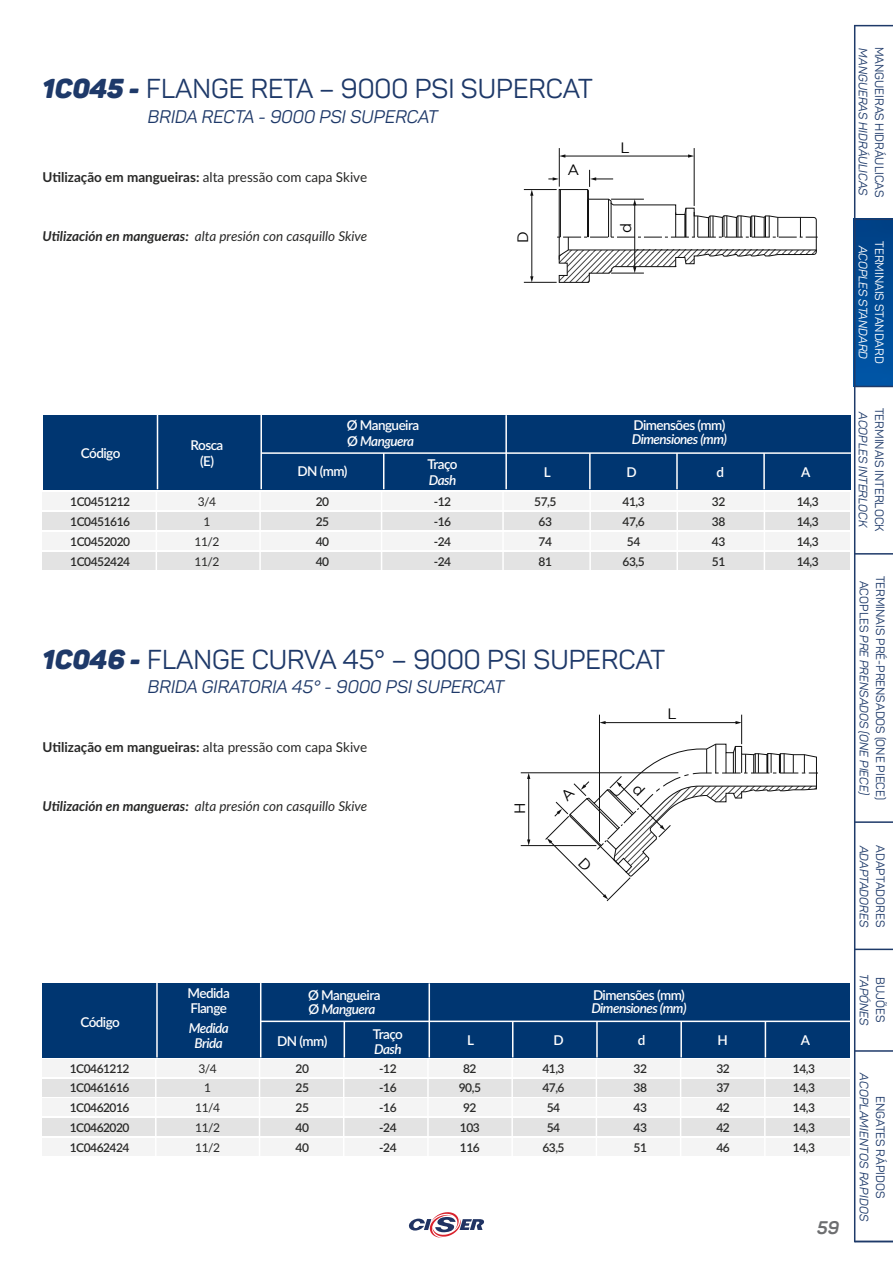
<style>
.page{position:relative;width:893px;height:1263px;background:#fff}
.page>*{position:absolute;margin:0;border:0;box-sizing:border-box;transform-origin:0 0}
.t1{font:27px "Panton";color:#1e3969}
.t2{font:italic 18px "Panton";color:#1e3969}
.t3{font:italic 700 18px "Panton";color:#6d6e70}
.t4{font:15px "Gotham";color:#000}
.t5{font:600 13.5px/16.5px "Lato";letter-spacing:-.04em;color:#fff;text-align:center}
.t6{font:italic 13.5px "Lato";color:#282827}
.t7{font:700 13.5px "Lato";color:#282827}
.t8{font:italic 600 13.5px/15px "Lato";letter-spacing:-.04em;color:#fff;text-align:center}
.t9{font:600 12px/19.8px "Lato";letter-spacing:-.04em;color:#282827;text-align:justify}
.t10{font:12px/16.2px "Panton";color:#1e3a69;text-align:center}
.t11{font:italic 12px "Panton";color:#1e3a69}
.t12{font:12px/19.8px "Lato";letter-spacing:-.04em;color:#282827;text-align:center}
.t13{font:12px "Panton";color:#fff}
.t14{font:italic 12px "Panton";letter-spacing:-.005em;color:#fff}
.s1{font-weight:900;font-style:italic}
.s2{font-weight:400}
.s3{font-weight:700}
.s4{font-style:normal}
.s5{font-style:italic}
</style>
<div class="page">
<svg style="left:408px;top:1212px;width:76px;height:26px"></svg>
<img style="left:855px;top:220px;width:38px;height:166px">
<hr style="left:854px;top:25px;width:39px;height:1px;background:#1e3a69">
<hr style="left:855px;top:219px;width:38px;height:1px;background:#1e3a69">
<hr style="left:855px;top:1050px;width:38px;height:2px;background:#1e3a69">
<hr style="left:855px;top:1241px;width:38px;height:1px;background:#1e3a69">
<hr style="left:855px;top:386px;width:38px;height:1px;background:#1e3a69">
<hr style="left:855px;top:553px;width:38px;height:2px;background:#1e3a69">
<hr style="left:855px;top:821px;width:38px;height:2px;background:#1e3a69">
<hr style="left:855px;top:948px;width:38px;height:2px;background:#1e3a69">
<hr style="left:854px;top:26px;width:1px;height:1216px;background:#1e3a69">
<hr style="left:694px;top:148px;width:1px;height:58px;background:#101010">
<hr style="left:559px;top:148px;width:1px;height:39px;background:#101010">
<hr style="left:564px;top:156px;width:125px;height:1px;background:#101010">
<svg style="left:688px;top:154px;width:6px;height:4px"></svg>
<svg style="left:559px;top:154px;width:6px;height:4px"></svg>
<hr style="left:524px;top:189px;width:33px;height:1px;background:#101010">
<hr style="left:524px;top:282px;width:33px;height:1px;background:#101010">
<hr style="left:532px;top:195px;width:1px;height:82px;background:#101010">
<svg style="left:530px;top:190px;width:3px;height:6px"></svg>
<svg style="left:530px;top:276px;width:3px;height:6px"></svg>
<svg style="left:548px;top:170px;width:270px;height:113px"></svg>
<svg style="left:42px;top:493px;width:808px;height:76px"></svg>
<hr style="left:259px;top:491px;width:2px;height:93px;background:#fff">
<hr style="left:156px;top:491px;width:1px;height:93px;background:#fff">
<hr style="left:381px;top:491px;width:1px;height:93px;background:#fff">
<hr style="left:502px;top:491px;width:2px;height:93px;background:#fff">
<hr style="left:589px;top:491px;width:2px;height:93px;background:#fff">
<hr style="left:764px;top:491px;width:1px;height:93px;background:#fff">
<hr style="left:676px;top:491px;width:2px;height:93px;background:#fff">
<hr style="left:521px;top:772px;width:157px;height:1px;background:#101010">
<hr style="left:521px;top:845px;width:75px;height:1px;background:#101010">
<hr style="left:528px;top:778px;width:1px;height:63px;background:#101010">
<svg style="left:527px;top:773px;width:3px;height:6px"></svg>
<svg style="left:527px;top:839px;width:3px;height:6px"></svg>
<svg style="left:42px;top:1059px;width:808px;height:96px"></svg>
<hr style="left:259px;top:1057px;width:1px;height:105px;background:#fff">
<hr style="left:155px;top:1057px;width:2px;height:105px;background:#fff">
<hr style="left:343px;top:1057px;width:1px;height:105px;background:#fff">
<hr style="left:427px;top:1057px;width:2px;height:105px;background:#fff">
<hr style="left:596px;top:1057px;width:1px;height:105px;background:#fff">
<hr style="left:764px;top:1057px;width:2px;height:105px;background:#fff">
<hr style="left:680px;top:1057px;width:1px;height:105px;background:#fff">
<hr style="left:511px;top:1057px;width:2px;height:105px;background:#fff">
<div style="left:43px;top:415px;width:808px;height:74px;background:#003671"></div>
<hr style="left:261px;top:452px;width:590px;height:2px;background:#fff">
<hr style="left:383px;top:453px;width:1px;height:36px;background:#fff">
<hr style="left:260px;top:415px;width:2px;height:74px;background:#fff">
<hr style="left:505px;top:415px;width:2px;height:74px;background:#fff">
<hr style="left:589px;top:453px;width:2px;height:36px;background:#fff">
<hr style="left:676px;top:453px;width:2px;height:36px;background:#fff">
<hr style="left:157px;top:415px;width:1px;height:74px;background:#fff">
<hr style="left:763px;top:453px;width:2px;height:36px;background:#fff">
<div style="left:42px;top:983px;width:808px;height:74px;background:#003671"></div>
<hr style="left:261px;top:1020px;width:589px;height:2px;background:#fff">
<hr style="left:344px;top:1021px;width:1px;height:36px;background:#fff">
<hr style="left:260px;top:983px;width:1px;height:74px;background:#fff">
<hr style="left:596px;top:1021px;width:2px;height:36px;background:#fff">
<hr style="left:680px;top:1021px;width:2px;height:36px;background:#fff">
<hr style="left:156px;top:983px;width:2px;height:74px;background:#fff">
<hr style="left:765px;top:1021px;width:1px;height:36px;background:#fff">
<hr style="left:428px;top:983px;width:2px;height:74px;background:#fff">
<hr style="left:512px;top:1021px;width:1px;height:36px;background:#fff">
<svg style="left:545px;top:715px;width:273px;height:186px"></svg>
<h1 class="t1" style="left:43px;top:71px;width:552px"><span class="s1">1C045 -</span> FLANGE RETA – 9000 PSI SUPERCAT</h1>
<h2 class="t2" style="left:148px;top:105px;width:292px">BRIDA RECTA - 9000 PSI SUPERCAT</h2>
<p class="t7" style="left:43px;top:167px;width:326px">Utilização em mangueiras: <span class="s2">alta pressão com capa Skive</span></p>
<p class="t6" style="left:43px;top:226px;width:326px"><span class="s3">Utilización en mangueras:</span> alta presión con casquillo Skive</p>
<p class="t4" style="left:515px;top:243px;width:13px;rotate:-90deg">D</p>
<p class="t4" style="left:567px;top:162px;width:13px">A</p>
<p class="t4" style="left:621px;top:139px;width:11px">L</p>
<p class="t4" style="left:618px;top:233px;width:11px;rotate:-90deg">d</p>
<p class="t5" style="left:81px;top:445px;width:41px">Código</p>
<p class="t5" style="left:191px;top:436px;width:34px">Rosca (E)</p>
<p class="t5" style="left:633px;top:416px;width:93px">Dimensões (mm)</p>
<p class="t5" style="left:347px;top:416px;width:74px">Ø Mangueira</p>
<p class="t8" style="left:347px;top:433px;width:68px"><span class="s4">Ø</span> Manguera</p>
<p class="t8" style="left:632px;top:431px;width:97px">Dimensiones (mm)</p>
<p class="t5" style="left:297px;top:463px;width:52px">DN (mm)</p>
<p class="t5" style="left:427px;top:456px;width:32px">Traço</p>
<p class="t8" style="left:429px;top:472px;width:29px">Dash</p>
<p class="t5" style="left:544px;top:463px;width:8px">L</p>
<p class="t5" style="left:627px;top:463px;width:12px">D</p>
<p class="t5" style="left:716px;top:463px;width:9px">d</p>
<p class="t5" style="left:801px;top:463px;width:11px">A</p>
<p class="t9" style="left:70px;top:491px;width:61px">1C0451212<br>1C0451616<br>1C0452020<br>1C0452424</p>
<p class="t12" style="left:195px;top:491px;width:26px">3/4<br>1<br>11/2<br>11/2</p>
<p class="t9" style="left:316px;top:491px;width:15px">20<br>25<br>40<br>40</p>
<p class="t9" style="left:434px;top:491px;width:19px">-12 -16 -24 -24</p>
<p class="t9" style="left:534px;top:491px;width:24px;text-align:center">57,5<br>63<br>74<br>81</p>
<p class="t9" style="left:623px;top:491px;width:24px;text-align:center">41,3<br>47,6<br>54<br>63,5</p>
<p class="t9" style="left:797px;top:491px;width:24px">14,3<br>14,3<br>14,3<br>14,3</p>
<p class="t9" style="left:712px;top:491px;width:15px">32<br>38<br>43<br>51</p>
<h1 class="t1" style="left:43px;top:643px;width:624px"><span class="s1">1C046 -</span> FLANGE CURVA 45° – 9000 PSI SUPERCAT</h1>
<h2 class="t2" style="left:148px;top:675px;width:358px">BRIDA GIRATORIA 45° - 9000 PSI SUPERCAT</h2>
<p class="t7" style="left:43px;top:737px;width:326px">Utilização em mangueiras: <span class="s2">alta pressão com capa Skive</span></p>
<p class="t6" style="left:43px;top:796px;width:326px"><span class="s3">Utilización en mangueras:</span> alta presión con casquillo Skive</p>
<p class="t4" style="left:511px;top:814px;width:13px;rotate:-90deg">H</p>
<p class="t4" style="left:667px;top:705px;width:11px">L</p>
<p class="t11" style="left:870px;top:48px;width:149px;rotate:90deg">MANGUERAS HIDRÁULICAS</p>
<p class="t10" style="left:888px;top:47px;width:152px;rotate:90deg">MANGUEIRAS HIDRÁULICAS</p>
<p class="t13" style="left:887px;top:241px;width:124px;rotate:90deg">TERMINAIS STANDARD</p>
<p class="t14" style="left:870px;top:246px;width:115px;rotate:90deg">ACOPLES STANDARD</p>
<p class="t10" style="left:888px;top:408px;width:125px;rotate:90deg">TERMINAIS INTERLOCK</p>
<p class="t11" style="left:870px;top:412px;width:117px;rotate:90deg">ACOPLES INTERLOCK</p>
<p class="t10" style="left:888px;top:576px;width:226px;rotate:90deg">TERMINAIS PRÉ-PRENSADOS (ONE PIECE)<br>ACOPLES <span class="s5">PRE PRENSADOS (ONE PIECE)</span></p>
<p class="t11" style="left:871px;top:846px;width:83px;rotate:90deg">ADAPTADORES</p>
<p class="t10" style="left:888px;top:845px;width:83px;rotate:90deg">ADAPTADORES</p>
<p class="t5" style="left:80px;top:1013px;width:41px">Código</p>
<p class="t9" style="left:70px;top:1058px;width:61px">1C0461212<br>1C0461616<br>1C0462016<br>1C0462020<br>1C0462424</p>
<p class="t5" style="left:188px;top:985px;width:44px;line-height:15px;text-align:left">Medida<br>Flange</p>
<p class="t8" style="left:189px;top:1020px;width:41px">Medida<br>Brida</p>
<p class="t5" style="left:593px;top:986px;width:93px">Dimensões (mm)</p>
<p class="t5" style="left:308px;top:986px;width:74px">Ø Mangueira</p>
<p class="t8" style="left:308px;top:1001px;width:68px"><span class="s4">Ø</span> Manguera</p>
<p class="t8" style="left:591px;top:999px;width:97px">Dimensiones (mm)</p>
<p class="t5" style="left:277px;top:1032px;width:52px">DN (mm)</p>
<p class="t5" style="left:373px;top:1025px;width:32px">Traço</p>
<p class="t5" style="left:638px;top:1031px;width:9px">d</p>
<p class="t5" style="left:467px;top:1031px;width:8px">L</p>
<p class="t5" style="left:553px;top:1031px;width:12px">D</p>
<p class="t8" style="left:374px;top:1041px;width:29px">Dash</p>
<p class="t5" style="left:717px;top:1031px;width:12px">H</p>
<p class="t5" style="left:801px;top:1031px;width:11px">A</p>
<p class="t12" style="left:195px;top:1058px;width:26px">3/4<br>1<br>11/4<br>11/2<br>11/2</p>
<p class="t9" style="left:542px;top:1058px;width:24px;text-align:center">41,3<br>47,6<br>54<br>54<br>63,5</p>
<p class="t9" style="left:634px;top:1058px;width:15px">32<br>38<br>43<br>43<br>51</p>
<p class="t9" style="left:793px;top:1058px;width:24px">14,3<br>14,3<br>14,3<br>14,3<br>14,3</p>
<p class="t9" style="left:296px;top:1058px;width:15px">20<br>25<br>25<br>40<br>40</p>
<p class="t9" style="left:379px;top:1058px;width:19px">-12 -16 -16 -24 -24</p>
<p class="t9" style="left:459px;top:1058px;width:24px;text-align:center">82<br>90,5<br>92<br>103<br>116</p>
<p class="t9" style="left:716px;top:1058px;width:15px">32<br>37<br>42<br>42<br>46</p>
<h2 class="t3" style="left:817px;top:1216px;width:24px">59</h2>
<p class="t11" style="left:871px;top:974px;width:53px;rotate:90deg">TAPÓNES</p>
<p class="t10" style="left:888px;top:977px;width:47px;rotate:90deg">BUJÕES</p>
<p class="t11" style="left:871px;top:1073px;width:149px;rotate:90deg">ACOPLAMIENTOS RAPIDOS</p>
<p class="t10" style="left:888px;top:1096px;width:104px;rotate:90deg">ENGATES RÁPIDOS</p>
</div>
